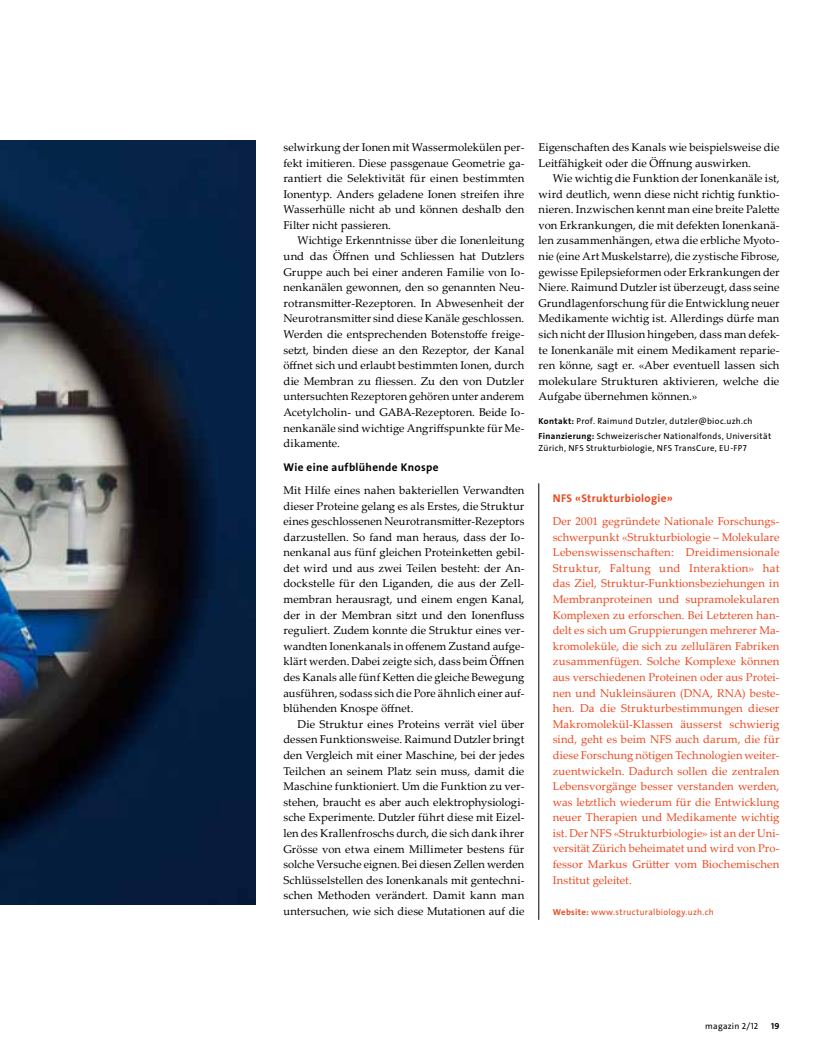
<style>
.page{position:relative;width:815px;height:1063px;background:#fff}
.page>*{position:absolute;margin:0;border:0;box-sizing:border-box;transform-origin:0 0}
.t1{font:11.25px/15.6px "Palatino Linotype";letter-spacing:.01em;color:#000;text-align:justify}
.t2{font:11.25px/15.6px "Palatino Linotype";letter-spacing:.005em;color:#eb481f;text-align:justify}
.t3{font:11.25px "The Sans LP7 Bld";letter-spacing:.03em;color:#000}
.t4{font:11.25px "The Sans LP7 Bld";letter-spacing:.03em;color:#eb481f}
.t5{font:8.75px/15.6px "The Sans LP5 Plain";letter-spacing:.03em;color:#000}
.t6{font:8.75px "The Sans LP5 Plain";letter-spacing:.035em;color:#eb481f}
.t7{font:8.75px "The Sans LP7 Bld";color:#000}
.s1{font-family:"The Sans LP7 Bld"}
</style>
<div class="page">
<img style="left:0;top:140px;width:255px;height:764px">
<hr style="left:539px;top:483px;width:1px;height:437px;background:#000">
<p class="t1" style="left:283px;top:139px;width:242px">selwirkung der Ionen mit Wassermolekülen per&shy;fekt imitieren. Diese passgenaue Geometrie ga&shy;rantiert die Selektivität für einen bestimmten Ionentyp. Anders geladene Ionen streifen ihre Wasserhülle nicht ab und können deshalb den Filter nicht passieren.</p>
<p class="t1" style="left:283px;top:232px;width:242px;text-indent:14px">Wichtige Erkenntnisse über die Ionenleitung und das Öffnen und Schliessen hat Dutzlers Gruppe auch bei einer anderen Familie von Io&shy;nenkanälen gewonnen, den so genannten Neu&shy;rotransmitter-Rezeptoren. In Abwesenheit der Neurotransmitter sind diese Kanäle geschlossen.<br>Werden die entsprechenden Botenstoffe freige&shy;setzt, binden diese an den Rezeptor, der Kanal öffnet sich und erlaubt bestimmten Ionen, durch die Membran zu fliessen. Zu den von Dutzler untersuchten Rezeptoren gehören unter anderem Acetylcholin- und GABA-Rezeptoren. Beide Io&shy;nenkanäle sind wichtige Angriffspunkte für Me&shy;dikamente.</p>
<p class="t3" style="left:283px;top:459px;width:157px">Wie eine aufblühende Knospe</p>
<p class="t1" style="left:283px;top:482px;width:242px">Mit Hilfe eines nahen bakteriellen Verwandten dieser Proteine gelang es als Erstes, die Struktur eines geschlossenen Neurotransmitter-Rezeptors darzustellen. So fand man heraus, dass der Io&shy;nenkanal aus fünf gleichen Proteinketten gebil&shy;det wird und aus zwei Teilen besteht: der An&shy;dockstelle für den Liganden, die aus der Zell&shy;membran herausragt, und einem engen Kanal, der in der Membran sitzt und den Ionenfluss reguliert. Zudem konnte die Struktur eines ver&shy;wandten Ionenkanals in offenem Zustand aufge&shy;klärt werden. Dabei zeigte sich, dass beim Öffnen des Kanals alle fünf Ketten die gleiche Bewegung ausführen, sodass sich die Pore ähnlich einer auf&shy;blühenden Knospe öffnet.</p>
<p class="t1" style="left:283px;top:716px;width:242px;text-indent:14px">Die Struktur eines Proteins verrät viel über dessen Funktionsweise. Raimund Dutzler bringt den Vergleich mit einer Maschine, bei der jedes Teilchen an seinem Platz sein muss, damit die Maschine funktioniert. Um die Funktion zu ver&shy;stehen, braucht es aber auch elektrophysiologi&shy;sche Experimente. Dutzler führt diese mit Eizel&shy;len des Krallenfroschs durch, die sich dank ihrer Grösse von etwa einem Millimeter bestens für solche Versuche eignen. Bei diesen Zellen werden Schlüsselstellen des Ionenkanals mit gentechni&shy;schen Methoden verändert. Damit kann man untersuchen, wie sich diese Mutationen auf die</p>
<p class="t1" style="left:539px;top:139px;width:242px">Eigenschaften des Kanals wie beispielsweise die<br>Leitfähigkeit oder die Öffnung auswirken.</p>
<p class="t1" style="left:539px;top:170px;width:242px;text-indent:14px">Wie wichtig die Funktion der Ionenkanäle ist, wird deutlich, wenn diese nicht richtig funktio&shy;nieren. Inzwischen kennt man eine breite Palette von Erkrankungen, die mit defekten Ionenkanä&shy;len zusammenhängen, etwa die erbliche Myoto&shy;nie (eine Art Muskelstarre), die zystische Fibrose, gewisse Epilepsieformen oder Erkrankungen der Niere. Raimund Dutzler ist überzeugt, dass seine Grundlagenforschung für die Entwicklung neuer Medikamente wichtig ist. Allerdings dürfe man sich nicht der Illusion hingeben, dass man defek&shy;te Ionenkanäle mit einem Medikament reparie&shy;ren könne, sagt er. «Aber eventuell lassen sich molekulare Strukturen aktivieren, welche die Aufgabe übernehmen können.»</p>
<p class="t5" style="left:539px;top:413px;width:234px"><span class="s1">Kontakt:</span> Prof. Raimund Dutzler, dutzler@bioc.uzh.ch<br><span class="s1">Finanzierung:</span> Schweizerischer Nationalfonds, Universität</p>
<p class="t5" style="left:539px;top:440px;width:210px">Zürich, NFS Strukturbiologie, NFS TransCure, EU-FP7</p>
<p class="t4" style="left:553px;top:491px;width:122px">NFS «Strukturbiologie»</p>
<p class="t2" style="left:553px;top:513px;width:228px">Der 2001 gegründete Nationale Forschungs&shy;schwerpunkt «Strukturbiologie – Molekulare Lebenswissenschaften: Dreidimensionale Struktur, Faltung und Interaktion» hat das Ziel, Struktur-Funktionsbeziehungen in Membranproteinen und supramolekularen Komplexen zu erforschen. Bei Letzteren han&shy;delt es sich um Gruppierungen mehrerer Ma&shy;kromoleküle, die sich zu zellulären Fabriken zusammenfügen. Solche Komplexe können aus verschiedenen Proteinen oder aus Protei&shy;nen und Nukleinsäuren (DNA, RNA) beste&shy;hen. Da die Strukturbestimmungen dieser Makromolekül-Klassen äusserst schwierig sind, geht es beim NFS auch darum, die für diese Forschung nötigen Technologien weiter&shy;zuentwickeln. Dadurch sollen die zentralen Lebensvorgänge besser verstanden werden, was letztlich wiederum für die Entwicklung neuer Therapien und Medikamente wichtig ist. Der NFS «Strukturbiologie» ist an der Uni&shy;versität Zürich beheimatet und wird von Pro&shy;fessor Markus Grütter vom Biochemischen Institut geleitet.</p>
<p class="t6" style="left:553px;top:906px;width:163px"><span class="s1">Website:</span> www.structuralbiology.uzh.ch</p>
<p class="t5" style="left:705px;top:1018px;width:54px">magazin 2/12</p>
<p class="t7" style="left:771px;top:1020px;width:10px">19</p>
</div>
